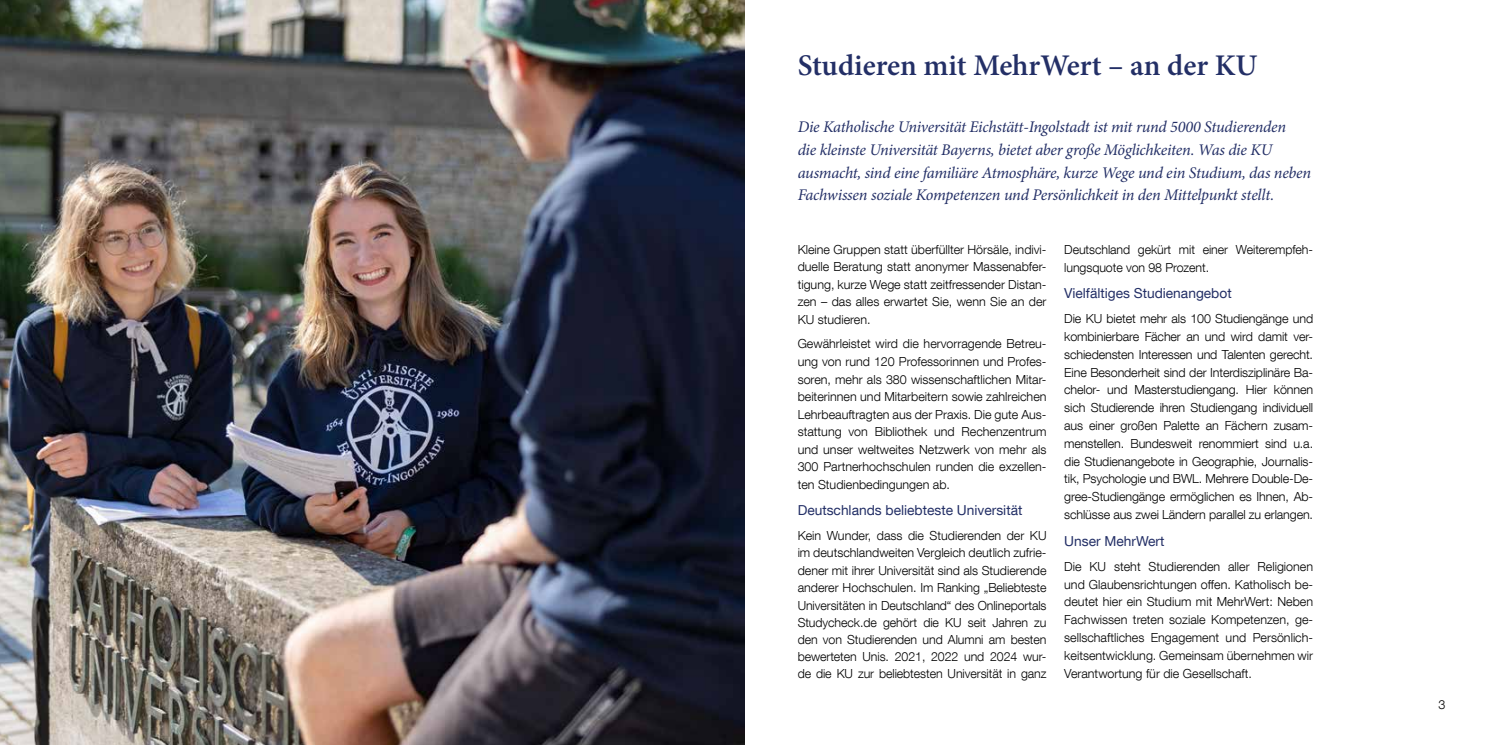
<style>
.page{position:relative;width:1489px;height:745px;background:#fff}
.page>*{position:absolute;margin:0;border:0;box-sizing:border-box;transform-origin:0 0}
.t1{font:600 30px "Minion Pro";letter-spacing:-.005em;color:#232f66}
.t2{font:italic 16.25px/22.5px "Minion Pro";letter-spacing:-.02em;color:#232f66}
.t3{font:13.75px "Helvetica Neue LT Com";color:#232f66}
.t4{font:300 12.5px/17.8px "Helvetica Neue LT Com";letter-spacing:-.005em;color:#000;text-align:justify}
</style>
<div class="page">
<img style="left:0;top:0;width:744px;height:744px">
<h1 class="t1" style="left:797px;top:45px;width:461px">Studieren mit MehrWert – an der KU</h1>
<p class="t2" style="left:797px;top:116px;width:515px">Die Katholische Universität Eichstätt-Ingolstadt ist mit rund 5000 Studierenden<br>die kleinste Universität Bayerns, bietet aber große Möglichkeiten. Was die KU ausmacht, sind eine familiäre Atmosphäre, kurze Wege und ein Studium, das neben Fachwissen soziale Kompetenzen und Persönlichkeit in den Mittelpunkt stellt.</p>
<p class="t4" style="left:797px;top:240px;width:250px">Kleine Gruppen statt überfüllter Hörsäle, indivi&shy;duelle Beratung statt anonymer Massenabfer&shy;tigung, kurze Wege statt zeitfressender Distan&shy;zen – das alles erwartet Sie, wenn Sie an der KU studieren.</p>
<p class="t4" style="left:797px;top:335px;width:250px">Gewährleistet wird die hervorragende Betreu&shy;ung von rund 120 Professorinnen und Profes&shy;soren, mehr als 380 wissenschaftlichen Mitar&shy;beiterinnen und Mitarbeitern sowie zahlreichen Lehrbeauftragten aus der Praxis. Die gute Aus&shy;stattung von Bibliothek und Rechenzentrum und unser weltweites Netzwerk von mehr als 300 Partnerhochschulen runden die exzellen&shy;ten Studienbedingungen ab.</p>
<p class="t3" style="left:797px;top:501px;width:226px">Deutschlands beliebteste Universität</p>
<p class="t4" style="left:797px;top:526px;width:250px;line-height:17.2px">Kein Wunder, dass die Studierenden der KU im deutschlandweiten Vergleich deutlich zufrie&shy;dener mit ihrer Universität sind als Studierende anderer Hochschulen. Im Ranking „Beliebteste Universitäten in Deutschland“ des Onlineportals Studycheck.de gehört die KU seit Jahren zu den von Studierenden und Alumni am besten bewerteten Unis. 2021, 2022 und 2024 wur&shy;de die KU zur beliebtesten Universität in ganz</p>
<p class="t4" style="left:1064px;top:240px;width:250px">Deutschland gekürt mit einer Weiterempfeh&shy;lungsquote von 98 Prozent.</p>
<p class="t3" style="left:1064px;top:285px;width:169px">Vielfältiges Studienangebot</p>
<p class="t4" style="left:1064px;top:309px;width:250px">Die KU bietet mehr als 100 Studiengänge und kombinierbare Fächer an und wird damit ver&shy;schiedensten Interessen und Talenten gerecht.<br>Eine Besonderheit sind der Interdisziplinäre Ba&shy;chelor- und Masterstudiengang. Hier können sich Studierende ihren Studiengang individuell aus einer großen Palette an Fächern zusam&shy;menstellen. Bundesweit renommiert sind u.a. die Studienangebote in Geographie, Journalis&shy;tik, Psychologie und BWL. Mehrere Double-De&shy;gree-Studiengänge ermöglichen es Ihnen, Ab&shy;schlüsse aus zwei Ländern parallel zu erlangen.</p>
<p class="t3" style="left:1064px;top:532px;width:102px">Unser MehrWert</p>
<p class="t4" style="left:1064px;top:556px;width:250px">Die KU steht Studierenden aller Religionen und Glaubensrichtungen offen. Katholisch be&shy;deutet hier ein Studium mit MehrWert: Neben Fachwissen treten soziale Kompetenzen, ge&shy;sellschaftliches Engagement und Persönlich&shy;keitsentwicklung. Gemeinsam übernehmen wir Verantwortung für die Gesellschaft.</p>
<p class="t4" style="left:1438px;top:694px;width:8px">3</p>
</div>
